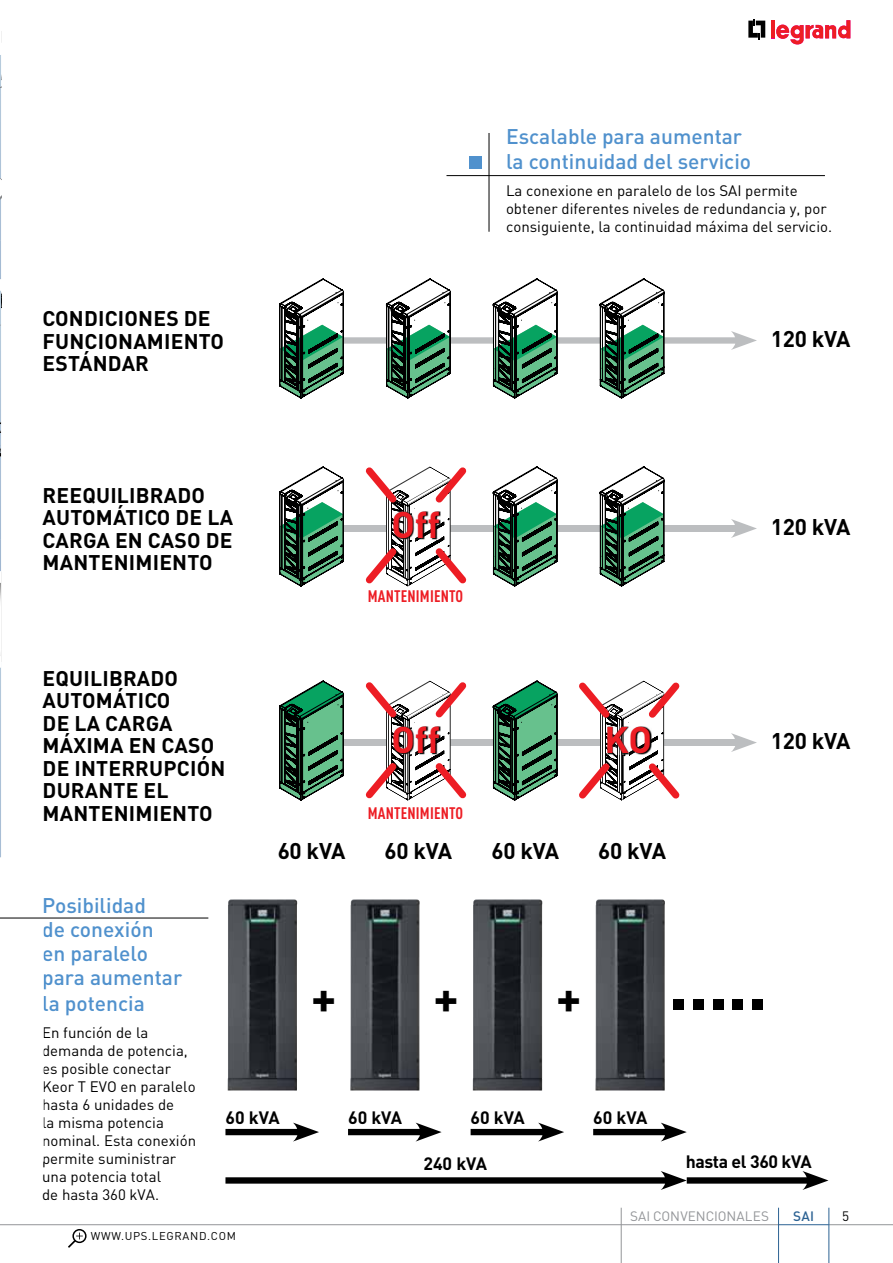
<style>
.page{position:relative;width:893px;height:1263px;background:#fff}
.page>*{position:absolute;margin:0;border:0;box-sizing:border-box;transform-origin:0 0}
.t1{font:700 69px "DIN Pro";color:#000}
.t2{font:700 46.5px "DIN Pro";color:#000}
.t3{font:700 36.6px "DIN Pro";color:#ed1d24}
.t4{font:700 22.5px "DIN Pro";letter-spacing:-.01em;color:#000}
.t5{font:700 21px/22.5px "DIN Pro";letter-spacing:.01em;color:#000}
.t6{font:500 21px/24.5px "DIN Pro";color:#5091cd}
.t7{font:700 17.7px "DIN Pro";color:#000}
.t8{font:700 condensed 16.5px "DIN Pro";letter-spacing:.01em;color:#ed1d24}
.t9{font:15px/18px "DIN Pro";color:#000}
.t10{font:13.5px "DIN Pro";letter-spacing:.005em;color:#939598}
.t11{font:500 13.5px "DIN Pro";color:#2c6293}
.t12{font:13.5px "DIN Pro";color:#000}
.t13{font:11.25px "DIN Pro";letter-spacing:.06em;color:#000}
</style>
<div class="page">
<hr style="left:0;top:1224px;width:779px;height:1px;background:#939598">
<hr style="left:778px;top:1224px;width:51px;height:1px;background:#2c6293">
<hr style="left:829px;top:1224px;width:64px;height:1px;background:#939598">
<div style="left:72px;top:1229px;width:15px;height:14px;border:2px solid #000;border-radius:50%"></div>
<svg style="left:68px;top:1232px;width:15px;height:16px"></svg>
<hr style="left:778px;top:1208px;width:1px;height:55px;background:#2c6293">
<hr style="left:621px;top:1208px;width:1px;height:55px;background:#939598">
<svg style="left:748px;top:19px;width:17px;height:20px"></svg>
<hr style="left:771px;top:20px;width:4px;height:18px;background:#ed1d24">
<svg style="left:776px;top:20px;width:74px;height:25px"></svg>
<hr style="left:828px;top:1208px;width:1px;height:55px;background:#2c6293">
<img style="left:0;top:583px;width:1px;height:73px">
<svg style="left:0;top:55px;width:2px;height:528px"></svg>
<hr style="left:0;top:662px;width:1px;height:195px;background:#adc3d8">
<div style="left:315px;top:337px;width:427px;height:7px;background:#bcbec0"></div>
<svg style="left:731px;top:331px;width:26px;height:19px"></svg>
<svg style="left:279px;top:278px;width:65px;height:121px"></svg>
<svg style="left:386px;top:278px;width:65px;height:121px"></svg>
<svg style="left:493px;top:278px;width:65px;height:121px"></svg>
<svg style="left:600px;top:278px;width:65px;height:121px"></svg>
<div style="left:315px;top:525px;width:427px;height:7px;background:#bcbec0"></div>
<svg style="left:731px;top:519px;width:26px;height:19px"></svg>
<svg style="left:279px;top:466px;width:65px;height:121px"></svg>
<svg style="left:493px;top:466px;width:65px;height:121px"></svg>
<svg style="left:600px;top:466px;width:65px;height:121px"></svg>
<svg style="left:365px;top:466px;width:102px;height:121px"></svg>
<div style="left:315px;top:739px;width:427px;height:7px;background:#bcbec0"></div>
<svg style="left:731px;top:733px;width:26px;height:19px"></svg>
<svg style="left:279px;top:680px;width:65px;height:121px"></svg>
<svg style="left:493px;top:680px;width:65px;height:121px"></svg>
<svg style="left:365px;top:680px;width:102px;height:121px"></svg>
<svg style="left:579px;top:680px;width:101px;height:121px"></svg>
<img style="left:595px;top:899px;width:70px;height:191px">
<img style="left:473px;top:899px;width:69px;height:191px">
<img style="left:350px;top:899px;width:70px;height:191px">
<img style="left:228px;top:899px;width:69px;height:191px">
<div style="left:225px;top:1129px;width:79px;height:6px;background:#000"></div>
<svg style="left:293px;top:1122px;width:26px;height:19px"></svg>
<div style="left:348px;top:1129px;width:78px;height:6px;background:#000"></div>
<svg style="left:415px;top:1122px;width:27px;height:19px"></svg>
<div style="left:471px;top:1129px;width:78px;height:6px;background:#000"></div>
<svg style="left:538px;top:1122px;width:26px;height:19px"></svg>
<div style="left:593px;top:1129px;width:78px;height:6px;background:#000"></div>
<svg style="left:661px;top:1122px;width:26px;height:19px"></svg>
<div style="left:225px;top:1177px;width:446px;height:6px;background:#000"></div>
<svg style="left:661px;top:1171px;width:26px;height:19px"></svg>
<div style="left:687px;top:1177px;width:126px;height:6px;background:#000"></div>
<svg style="left:802px;top:1171px;width:26px;height:19px"></svg>
<hr style="left:0;top:918px;width:208px;height:1px;background:#000">
<hr style="left:489px;top:133px;width:1px;height:99px;background:#000">
<div style="left:469px;top:156px;width:13px;height:13px;background:#5091cd"></div>
<hr style="left:446px;top:175px;width:379px;height:1px;background:#000">
<h3 class="t5" style="left:43px;top:307px;width:183px">CONDICIONES DE<br>FUNCIONAMIENTO<br>ESTÁNDAR</h3>
<h3 class="t6" style="left:506px;top:122px;width:247px;line-height:25.5px">Escalable para aumentar la continuidad del servicio</h3>
<p class="t9" style="left:506px;top:181px;width:328px">La conexione en paralelo de los SAI permite obtener diferentes niveles de redundancia y, por consiguiente, la continuidad máxima del servicio.</p>
<h3 class="t4" style="left:771px;top:323px;width:81px">120 kVA</h3>
<h3 class="t5" style="left:43px;top:483px;width:192px">REEQUILIBRADO<br>AUTOMÁTICO DE LA<br>CARGA EN CASO DE<br>MANTENIMIENTO</h3>
<h3 class="t5" style="left:43px;top:666px;width:184px">EQUILIBRADO<br>AUTOMÁTICO<br>DE LA CARGA<br>MÁXIMA EN CASO<br>DE INTERRUPCIÓN<br>DURANTE EL<br>MANTENIMIENTO</h3>
<h3 class="t3" style="left:391px;top:500px;width:50px">Off</h3>
<p class="t8" style="left:368px;top:587px;width:97px">MANTENIMIENTO</p>
<h3 class="t3" style="left:391px;top:714px;width:50px">Off</h3>
<h3 class="t3" style="left:605px;top:715px;width:49px">KO</h3>
<p class="t8" style="left:368px;top:803px;width:97px">MANTENIMIENTO</p>
<h3 class="t4" style="left:278px;top:835px;width:69px">60 kVA</h3>
<h3 class="t4" style="left:385px;top:835px;width:69px">60 kVA</h3>
<h3 class="t4" style="left:491px;top:835px;width:69px">60 kVA</h3>
<h3 class="t4" style="left:598px;top:835px;width:69px">60 kVA</h3>
<h3 class="t4" style="left:771px;top:511px;width:81px">120 kVA</h3>
<h3 class="t4" style="left:771px;top:725px;width:81px">120 kVA</h3>
<h3 class="t6" style="left:42px;top:893px;width:142px">Posibilidad<br>de conexión<br>en paralelo para aumentar la potencia</h3>
<p class="t9" style="left:42px;top:1022px;width:155px">En función de la demanda de potencia, es posible conectar<br>Keor T EVO en paralelo hasta 6 unidades de<br>la misma potencia nominal. Esta conexión permite suministrar una potencia total<br>de hasta 360 kVA.</p>
<h2 class="t2" style="left:311px;top:966px;width:27px">+</h2>
<h1 class="t1" style="left:669px;top:937px;width:100px">.....</h1>
<h2 class="t2" style="left:434px;top:966px;width:27px">+</h2>
<h2 class="t2" style="left:556px;top:966px;width:27px">+</h2>
<p class="t7" style="left:225px;top:1105px;width:56px">60 kVA</p>
<p class="t7" style="left:348px;top:1105px;width:56px">60 kVA</p>
<p class="t7" style="left:471px;top:1105px;width:56px">60 kVA</p>
<p class="t7" style="left:593px;top:1105px;width:56px">60 kVA</p>
<p class="t7" style="left:423px;top:1151px;width:65px">240 kVA</p>
<p class="t7" style="left:686px;top:1149px;width:128px">hasta el 360 kVA</p>
<p class="t10" style="left:630px;top:1207px;width:140px">SAI CONVENCIONALES</p>
<p class="t11" style="left:793px;top:1206px;width:23px">SAI</p>
<p class="t13" style="left:91px;top:1228px;width:147px">WWW.UPS.LEGRAND.COM</p>
<p class="t12" style="left:842px;top:1206px;width:9px">5</p>
</div>
